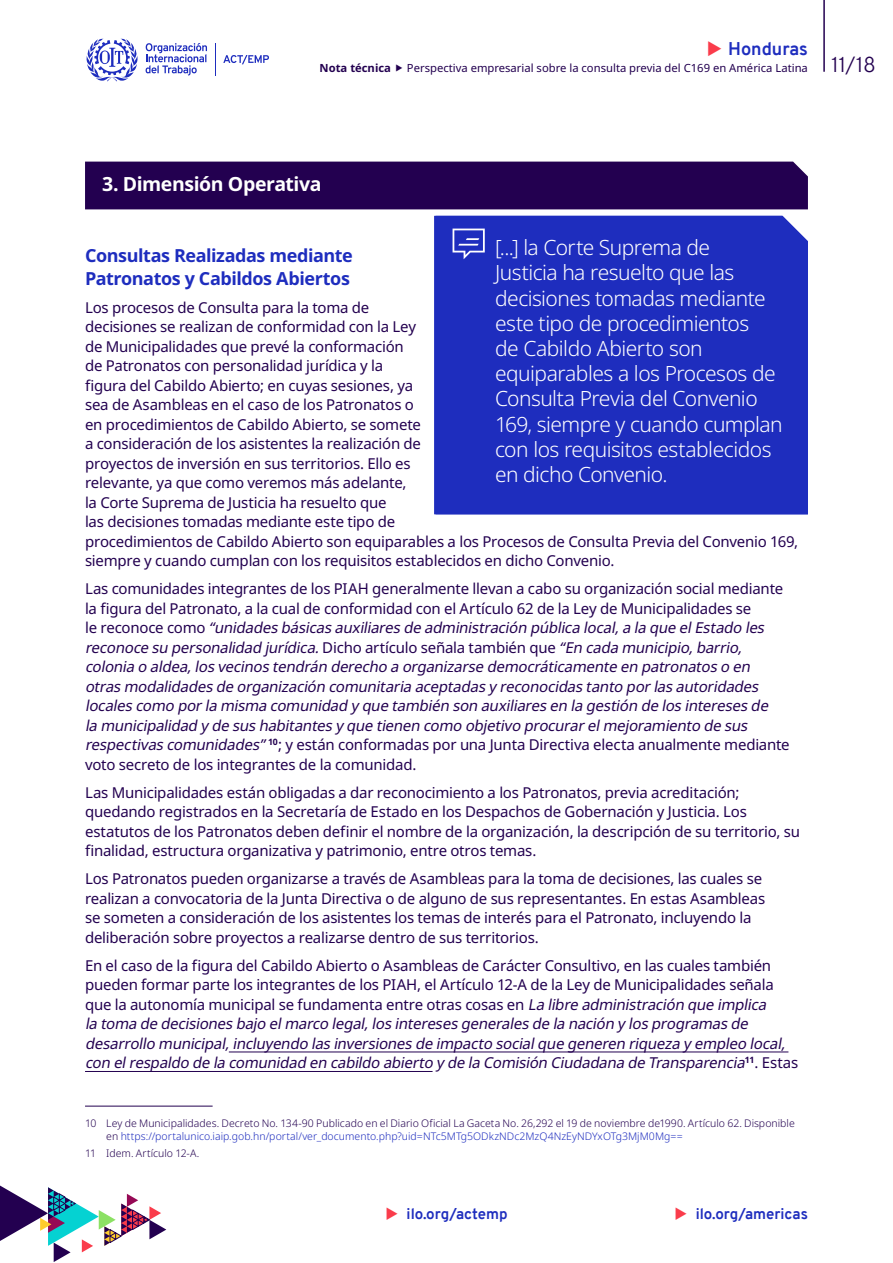
<style>
.page{position:relative;width:893px;height:1263px;background:#fff}
.page>*{position:absolute;margin:0;border:0;box-sizing:border-box;transform-origin:0 0}
.t1{font:300 21px/25.2px "Noto Sans";letter-spacing:-.025em;color:#fff}
.t2{font:700 19.5px "Noto Sans";letter-spacing:-.025em;color:#fff}
.t3{font:700 18px/22.5px "Noto Sans";letter-spacing:-.025em;color:#1e2dbe}
.t4{font:700 18px "Overpass";color:#1e2dbe}
.t5{font:italic 15px/19.5px "Noto Sans";letter-spacing:-.015em;color:#230050}
.t6{font:15px/19.5px "Noto Sans";letter-spacing:-.015em;color:#230050}
.t7{font:700 15px "Overpass";color:#1e2dbe}
.t8{font:11.25px "Noto Sans";color:#230050}
.t9{font:700 11.25px "Noto Sans";color:#230050}
.t10{font:300 10.5px/12.6px "Noto Sans";color:#230050}
.s1{font-family:"Overpass";font-weight:300;font-size:21px}
.s2{font-style:normal}
.s3{color:#1e2dbe}
</style>
<div class="page">
<svg style="left:0;top:1185px;width:166px;height:77px"></svg>
<div style="left:85px;top:162px;width:723px;height:47px;background:#230050"></div>
<hr style="left:229px;top:1051px;width:559px;height:1px;background:#230050">
<hr style="left:85px;top:1071px;width:348px;height:1px;background:#230050">
<hr style="left:85px;top:1106px;width:128px;height:1px;background:#230050">
<div style="left:436px;top:216px;width:372px;height:298px;background:#1e2dbe"></div>
<svg style="left:453px;top:229px;width:32px;height:30px"></svg>
<hr style="left:823px;top:0;width:2px;height:72px;background:#230050">
<svg style="left:146px;top:43px;width:61px;height:33px"></svg>
<svg style="left:86px;top:38px;width:52px;height:43px"></svg>
<hr style="left:215px;top:43px;width:1px;height:32px;background:#1e2dbe">
<svg style="left:223px;top:55px;width:46px;height:9px"></svg>
<p class="t4" style="left:728px;top:36px;width:81px">Honduras</p>
<p class="t9" style="left:320px;top:60px;width:73px">Nota técnica</p>
<p class="t8" style="left:407px;top:60px;width:470px">Perspectiva empresarial sobre la consulta previa del C169 en América Latina <span class="s1">11/18</span></p>
<h2 class="t2" style="left:102px;top:170px;width:221px">3. Dimensión Operativa</h2>
<p class="t1" style="left:495px;top:236px;width:289px">[...] la Corte Suprema de<br>Justicia ha resuelto que las decisiones tomadas mediante este tipo de procedimientos<br>de Cabildo Abierto son equiparables a los Procesos de<br>Consulta Previa del Convenio<br>169, siempre y cuando cumplan con los requisitos establecidos en dicho Convenio.</p>
<p class="t3" style="left:85px;top:245px;width:269px">Consultas Realizadas mediante<br>Patronatos y Cabildos Abiertos</p>
<p class="t6" style="left:85px;top:298px;width:715px">Los procesos de Consulta para la toma de<br>decisiones se realizan de conformidad con la Ley<br>de Municipalidades que prevé la conformación<br>de Patronatos con personalidad jurídica y la<br>figura del Cabildo Abierto; en cuyas sesiones, ya<br>sea de Asambleas en el caso de los Patronatos o<br>en procedimientos de Cabildo Abierto, se somete<br>a consideración de los asistentes la realización de<br>proyectos de inversión en sus territorios. Ello es<br>relevante, ya que como veremos más adelante,<br>la Corte Suprema de Justicia ha resuelto que<br>las decisiones tomadas mediante este tipo de<br>procedimientos de Cabildo Abierto son equiparables a los Procesos de Consulta Previa del Convenio 169, siempre y cuando cumplan con los requisitos establecidos en dicho Convenio.</p>
<p class="t5" style="left:85px;top:579px;width:706px"><span class="s2">Las comunidades integrantes de los PIAH generalmente llevan a cabo su organización social mediante la figura del Patronato, a la cual de conformidad con el Artículo 62 de la Ley de Municipalidades se<br>l e r e c o n o c e c o m o</span> “unidadesbásicasauxiliaresde administración pública local,a la que elEstado les reconoce su personalidad jurídica.<span class="s2">D i c h o a r t íc u l o s e ñ a l a t a m b i é n q u e</span> “En cada municipio,barrio, colonia o aldea,losvecinostendrán derecho a organizarse democráticamente en patronatoso en otrasmodalidadesde organización comunitaria aceptadasyreconocidastanto porlasautoridades localescomo porla misma comunidad yque también son auxiliaresen la gestión de losinteresesde la municipalidad yde sushabitantesyque tienen como objetivo procurarelmejoramiento de sus respectivascomunidades”<sup>10</sup><span class="s2">; y están conformadas por una Junta Directiva electa anualmente mediante voto secreto de los integrantes de la comunidad.</span></p>
<p class="t6" style="left:85px;top:783px;width:716px">Las Municipalidades están obligadas a dar reconocimiento a los Patronatos, previa acreditación; quedando registrados en la Secretaría de Estado en los Despachos de Gobernación y Justicia. Los estatutos de los Patronatos deben definir el nombre de la organización, la descripción de su territorio, su finalidad, estructura organizativa y patrimonio, entre otros temas.</p>
<p class="t6" style="left:85px;top:870px;width:682px">Los Patronatos pueden organizarse a través de Asambleas para la toma de decisiones, las cuales se realizan a convocatoria de la Junta Directiva o de alguno de sus representantes. En estas Asambleas se someten a consideración de los asistentes los temas de interés para el Patronato, incluyendo la deliberación sobre proyectos a realizarse dentro de sus territorios.</p>
<p class="t5" style="left:85px;top:956px;width:715px"><span class="s2">En el caso de la figura del Cabildo Abierto o Asambleas de Carácter Consultivo, en las cuales también pueden formar parte los integrantes de los PIAH, el Artículo 12-A de la Ley de Municipalidades señala que la autonomía municipal se fundamenta entre otras cosas en</span> La libre administración que implica<br>la toma de decisionesbajo elmarco legal,losinteresesgeneralesde la nación ylosprogramasde desarrollo municipal,incluyendo lasinversionesde impacto socialque generen riqueza yempleo local, con elrespaldo de la comunidad en cabildo abierto yde la Comisión Ciudadana de Transparencia<sup>1</sup> <sup>1</sup> <span class="s2">. E s t a s</span></p>
<p class="t10" style="left:106px;top:1117px;width:690px;text-indent:-21px">10 Ley de Municipalidades. Decreto No. 134-90 Publicado en el Diario Oficial La Gaceta No. 26,292 el 19 de noviembre de1990. Artículo 62. Disponible en <span class="s3">https://portalunico.iaip.gob.hn/portal/ver_documento.php?uid=NTc5MTg5ODkzNDc2MzQ4NzEyNDYxOTg3MjM0Mg==</span></p>
<p class="t10" style="left:85px;top:1147px;width:116px">11 Idem. Artículo 12-A.</p>
<p class="t7" style="left:407px;top:1203px;width:102px">ilo.org/actemp</p>
<p class="t7" style="left:696px;top:1203px;width:114px">ilo.org/americas</p>
</div>
